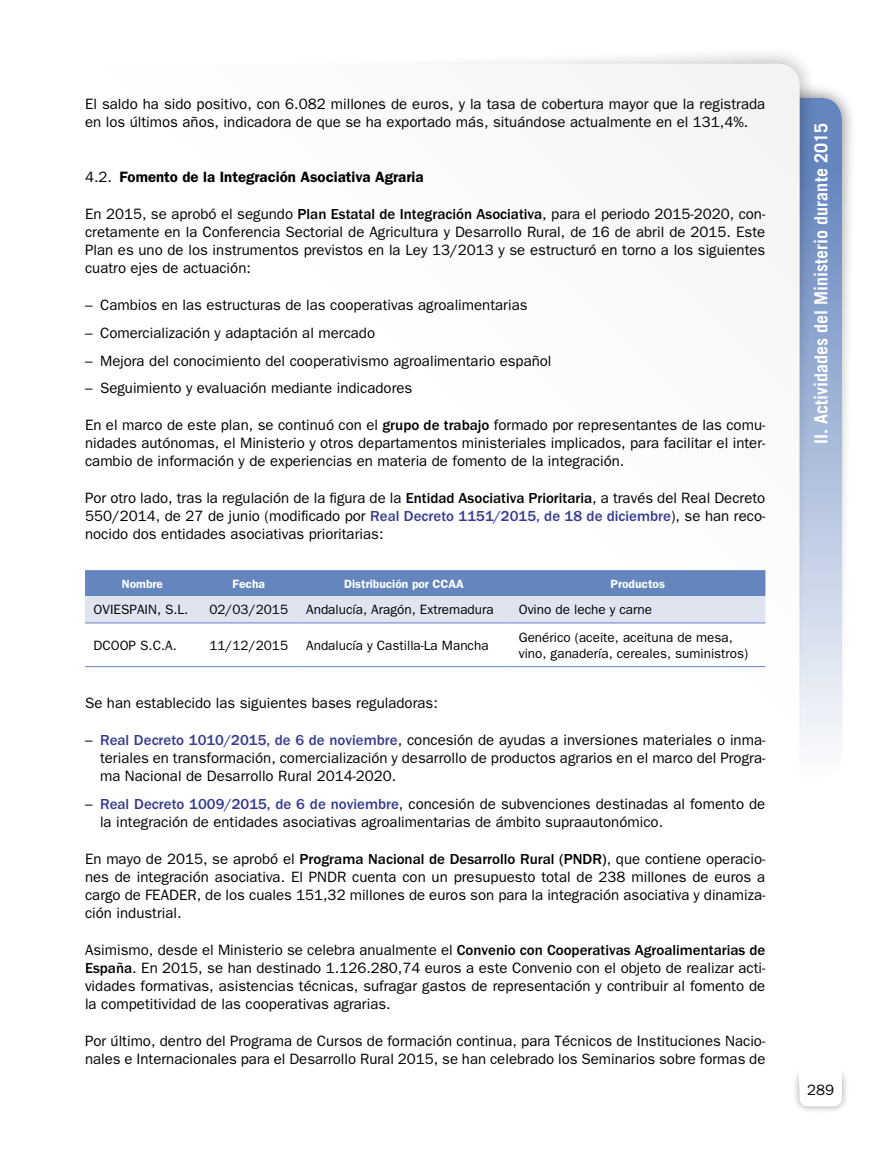
<style>
.page{position:relative;width:893px;height:1149px;background:#fff}
.page>*{position:absolute;margin:0;border:0;box-sizing:border-box;transform-origin:0 0}
.t1{font:700 18px "Trade Gothic";color:#fff}
.Texto_general{font:15px/18px "Franklin Gothic";color:#000;text-align:justify}
.Titulo_04_1_1{font:600 15px "Franklin Gothic";color:#000}
.Texto_tabla{font:13.5px/16.5px "Franklin Gothic";color:#000}
.Texto_tabla_izda{font:13.5px "Franklin Gothic";color:#000}
.Cabecera_tabla{font:600 12px "Franklin Gothic";color:#fff}
.s1{font-weight:400}
.s2{font-weight:500}
.s3{font-weight:500;color:#373b92}
</style>
<div class="page">
<div style="left:742px;top:82px;width:115px;height:691px;background:#000;opacity:.6"></div>
<div style="left:757px;top:98px;width:85px;height:680px;background:linear-gradient(to bottom,#5579b8,#fbfcfd);border-radius:21px"></div>
<div style="left:150px;top:45px;width:668px;height:923px;background:#000;opacity:.4"></div>
<div style="left:85px;top:64px;width:714px;height:969px;background:#fff;border-radius:21px"></div>
<div style="left:792px;top:1064px;width:58px;height:49px;background:#000;opacity:.4"></div>
<div style="left:799px;top:1071px;width:43px;height:35px;background:#fff;border-radius:9px"></div>
<div style="left:799px;top:1063px;width:43px;height:21px;background:#fff"></div>
<svg style="left:85px;top:570px;width:680px;height:52px;background:#a2b4d7"></svg>
<hr style="left:85px;top:622px;width:115px;height:1px;background:#6485be">
<hr style="left:200px;top:622px;width:98px;height:1px;background:#6485be">
<hr style="left:298px;top:622px;width:212px;height:1px;background:#6485be">
<hr style="left:510px;top:622px;width:255px;height:1px;background:#6485be">
<hr style="left:85px;top:666px;width:115px;height:1px;background:#6485be">
<hr style="left:200px;top:666px;width:98px;height:1px;background:#6485be">
<hr style="left:298px;top:666px;width:212px;height:1px;background:#6485be">
<hr style="left:510px;top:666px;width:255px;height:1px;background:#6485be">
<p class="Texto_general" style="left:85px;top:95px;width:682px">El saldo ha sido positivo, con 6.082 millones de euros, y la tasa de cobertura mayor que la registrada en los últimos años, indicadora de que se ha exportado más, situándose actualmente en el 131,4%.</p>
<p class="Titulo_04_1_1" style="left:85px;top:168px;width:340px"><span class="s1">4.2.</span> Fomento de la Integración Asociativa Agraria</p>
<p class="Texto_general" style="left:85px;top:205px;width:682px">En 2015, se aprobó el segundo <span class="s2">Plan Estatal de Integración Asociativa</span>, para el periodo 2015-2020, con&shy;cretamente en la Conferencia Sectorial de Agricultura y Desarrollo Rural, de 16 de abril de 2015. Este Plan es uno de los instrumentos previstos en la Ley 13/2013 y se estructuró en torno a los siguientes cuatro ejes de actuación:</p>
<p class="Texto_general" style="left:85px;top:296px;width:444px">– Cambios en las estructuras de las cooperativas agroalimentarias</p>
<p class="Texto_general" style="left:85px;top:323px;width:292px">– Comercialización y adaptación al mercado</p>
<p class="Texto_general" style="left:85px;top:351px;width:468px">– Mejora del conocimiento del cooperativismo agroalimentario español</p>
<p class="Texto_general" style="left:85px;top:379px;width:329px">– Seguimiento y evaluación mediante indicadores</p>
<p class="Texto_general" style="left:85px;top:416px;width:682px">En el marco de este plan, se continuó con el <span class="s2">grupo de trabajo</span> formado por representantes de las comu&shy;nidades autónomas, el Ministerio y otros departamentos ministeriales implicados, para facilitar el inter&shy;cambio de información y de experiencias en materia de fomento de la integración.</p>
<p class="Texto_general" style="left:85px;top:489px;width:682px">Por otro lado, tras la regulación de la figura de la <span class="s2">Entidad Asociativa Prioritaria</span>, a través del Real Decreto 550/2014, de 27 de junio (modificado por <span class="s3">Real Decreto 1151/2015, de 18 de diciembre</span>), se han reco&shy;nocido dos entidades asociativas prioritarias:</p>
<p class="Cabecera_tabla" style="left:122px;top:576px;width:43px">Nombre</p>
<p class="Cabecera_tabla" style="left:233px;top:576px;width:34px">Fecha</p>
<p class="Cabecera_tabla" style="left:344px;top:576px;width:121px">Distribución por CCAA</p>
<p class="Cabecera_tabla" style="left:611px;top:576px;width:56px">Productos</p>
<p class="Texto_tabla_izda" style="left:94px;top:602px;width:96px">OVIESPAIN, S.L.</p>
<p class="Texto_tabla" style="left:209px;top:601px;width:80px">02/03/2015</p>
<p class="Texto_tabla" style="left:306px;top:601px;width:189px">Andalucía, Aragón, Extremadura</p>
<p class="Texto_tabla" style="left:519px;top:601px;width:135px">Ovino de leche y carne</p>
<p class="Texto_tabla_izda" style="left:94px;top:637px;width:85px">DCOOP S.C.A.</p>
<p class="Texto_tabla" style="left:209px;top:637px;width:80px">11/12/2015</p>
<p class="Texto_tabla" style="left:306px;top:637px;width:184px">Andalucía y Castilla-La Mancha</p>
<p class="Texto_tabla" style="left:519px;top:628px;width:231px">Genérico (aceite, aceituna de mesa, vino, ganadería, cereales, suministros)</p>
<p class="Texto_general" style="left:85px;top:694px;width:354px">Se han establecido las siguientes bases reguladoras:</p>
<p class="Texto_general" style="left:100px;top:731px;width:667px;text-indent:-15px">– <span class="s3">Real Decreto 1010/2015, de 6 de noviembre</span>, concesión de ayudas a inversiones materiales o inma&shy;teriales en transformación, comercialización y desarrollo de productos agrarios en el marco del Progra&shy;ma Nacional de Desarrollo Rural 2014-2020.</p>
<p class="Texto_general" style="left:100px;top:794px;width:667px;text-indent:-15px">– <span class="s3">Real Decreto 1009/2015, de 6 de noviembre</span>, concesión de subvenciones destinadas al fomento de la integración de entidades asociativas agroalimentarias de ámbito supraautonómico.</p>
<p class="Texto_general" style="left:85px;top:849px;width:682px">En mayo de 2015, se aprobó el <span class="s2">Programa Nacional de Desarrollo Rural (PNDR)</span>, que contiene operacio&shy;nes de integración asociativa. El PNDR cuenta con un presupuesto total de 238 millones de euros a cargo de FEADER, de los cuales 151,32 millones de euros son para la integración asociativa y dinamiza&shy;ción industrial.</p>
<p class="Texto_general" style="left:85px;top:940px;width:682px">Asimismo, desde el Ministerio se celebra anualmente el <span class="s2">Convenio con Cooperativas Agroalimentarias de España</span>. En 2015, se han destinado 1.126.280,74 euros a este Convenio con el objeto de realizar acti&shy;vidades formativas, asistencias técnicas, sufragar gastos de representación y contribuir al fomento de la competitividad de las cooperativas agrarias.</p>
<p class="Texto_general" style="left:85px;top:1031px;width:682px">Por último, dentro del Programa de Cursos de formación continua, para Técnicos de Instituciones Nacio&shy;nales e Internacionales para el Desarrollo Rural 2015, se han celebrado los Seminarios sobre formas de</p>
<p class="t1" style="left:810px;top:443px;width:322px;rotate:-90deg">II. Actividades del Ministerio durante 2015</p>
<p class="Texto_general" style="left:807px;top:1080px;width:28px">289</p>
</div>
